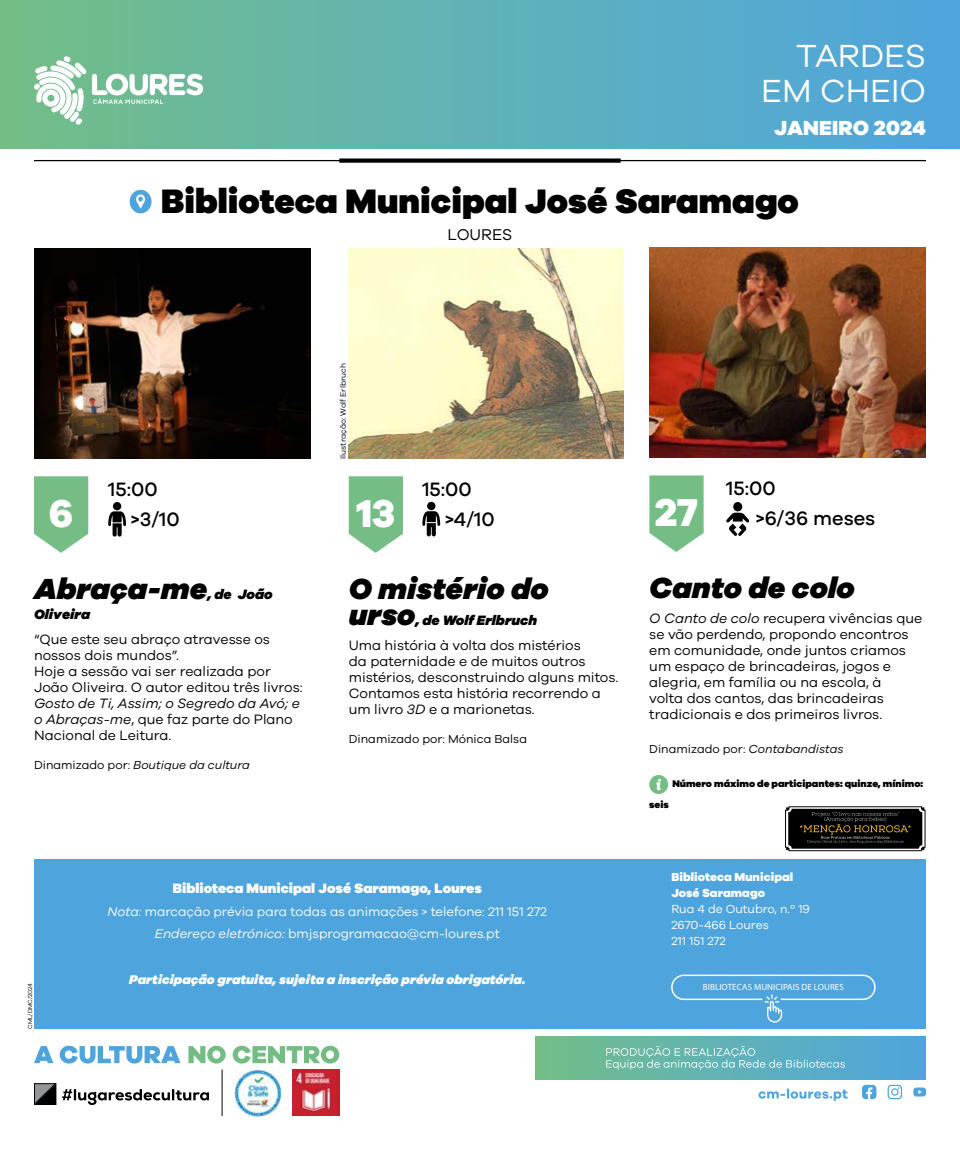
<style>
.page{position:relative;width:960px;height:1150px;background:#fff}
.page>*{position:absolute;margin:0;border:0;box-sizing:border-box;transform-origin:0 0}
.t1{font:800 40px "Galano Grotesque Alt";color:#fff}
.t2{font:900 35px "Galano Grotesque";color:#000}
.t3{font:33px/35px "Galano Grotesque";color:#fff;text-align:right}
.t4{font:italic 900 30px "Galano Grotesque";color:#000}
.t5{font:800 21px "Galano Grotesque";letter-spacing:.005em;color:#fff}
.t6{font:500 20px/30px "Galano Grotesque";color:#000}
.t7{font:16.1px "Galano Grotesque";color:#000}
.t8{font:14px/16px "Galano Grotesque";color:#000}
.t9{font:italic 14px/16px "Galano Grotesque";color:#000}
.t10{font:900 14px "Galano Grotesque";color:#fff}
.t11{font:italic 900 14px "Galano Grotesque";color:#000}
.t12{font:13px/22.5px "Galano Grotesque";color:#fff;text-align:center}
.t13{font:italic 900 13px "Galano Grotesque";color:#fff}
.t14{font:12px "Galano Grotesque";color:#000}
.t15{font:12px/16px "Galano Grotesque";color:#fff}
.t16{font:800 12px/16px "Galano Grotesque";color:#fff}
.t17{font:italic 12px "Galano Grotesque";color:#000}
.t18{font:900 10px "Galano Grotesque";color:#000}
.t19{font:9px "Myriad Pro";letter-spacing:.01em;color:#fff}
.t20{font:8px "Galano Grotesque";color:#000}
.t21{font:6px "Galano Grotesque";color:#000}
.s1{font-size:14px}
.s2{font-style:normal}
.s3{font-weight:900;font-style:italic;font-size:30px}
.s4{font-weight:900;font-style:italic}
.s5{font-style:italic}
</style>
<div class="page">
<div style="left:34px;top:859px;width:892px;height:170px;background:#4ea4dc"></div>
<hr style="left:34px;top:160px;width:892px;height:1px;background:#000">
<div style="left:339px;top:158px;width:282px;height:5px;background:#000"></div>
<svg style="left:785px;top:806px;width:140px;height:45px;background:#2b2823"></svg>
<img style="left:234px;top:1070px;width:47px;height:46px">
<div style="left:671px;top:975px;width:205px;height:25px;border:2px solid #fff;border-radius:12px"></div>
<svg style="left:765px;top:995px;width:17px;height:28px"></svg>
<hr style="left:222px;top:1070px;width:1px;height:46px;background:#000">
<svg style="left:759px;top:1089px;width:89px;height:12px"></svg>
<svg style="left:913px;top:1088px;width:13px;height:9px"></svg>
<svg style="left:888px;top:1085px;width:14px;height:14px"></svg>
<svg style="left:862px;top:1085px;width:14px;height:14px"></svg>
<svg style="left:34px;top:1083px;width:175px;height:23px"></svg>
<svg style="left:349px;top:476px;width:54px;height:77px;background:#85c695"></svg>
<svg style="left:649px;top:475px;width:55px;height:77px;background:#87c797"></svg>
<svg style="left:34px;top:476px;width:54px;height:77px;background:#86c695"></svg>
<svg style="left:108px;top:502px;width:18px;height:35px"></svg>
<svg style="left:422px;top:502px;width:18px;height:34px"></svg>
<img style="left:649px;top:248px;width:276px;height:209px">
<img style="left:34px;top:249px;width:276px;height:209px">
<img style="left:349px;top:249px;width:275px;height:210px">
<svg style="left:130px;top:190px;width:22px;height:23px"></svg>
<img style="left:293px;top:1070px;width:46px;height:46px">
<svg style="left:649px;top:775px;width:19px;height:19px"></svg>
<div style="left:733px;top:502px;width:9px;height:9px;background:#000;border-radius:50%"></div>
<svg style="left:726px;top:513px;width:23px;height:23px"></svg>
<div style="left:0;top:0;width:960px;height:149px;background:linear-gradient(to right,#73be89,#4ea5e0)"></div>
<svg style="left:34px;top:56px;width:169px;height:69px"></svg>
<div style="left:535px;top:1036px;width:391px;height:43px;background:linear-gradient(to right,#73be89,#4ea5e0)"></div>
<svg style="left:606px;top:1046px;width:239px;height:24px;background:#76bcbf"></svg>
<svg style="left:34px;top:1046px;width:146px;height:18px"></svg>
<svg style="left:188px;top:1046px;width:151px;height:18px"></svg>
<h3 class="t3" style="left:761px;top:37px;width:166px">TARDES<br>EM CHEIO</h3>
<h3 class="t5" style="left:774px;top:115px;width:153px">JANEIRO 2024</h3>
<h2 class="t2" style="left:161px;top:179px;width:639px">Biblioteca Municipal José Saramago</h2>
<p class="t7" style="left:448px;top:225px;width:66px">LOURES</p>
<p class="t20" style="left:338px;top:459px;width:97px;rotate:-90deg">Ilustração: Wolf Erlbruch</p>
<h3 class="t6" style="left:131px;top:474px;width:50px;text-indent:-23px">15:00 &gt;3/10</h3>
<h3 class="t6" style="left:422px;top:474px;width:51px">15:00</h3>
<h1 class="t1" style="left:49px;top:488px;width:26px">6</h1>
<h1 class="t1" style="left:356px;top:488px;width:40px">13</h1>
<h3 class="t6" style="left:445px;top:504px;width:51px">&gt;4/10</h3>
<h3 class="t4" style="left:34px;top:570px;width:240px">Abraça-me<span class="s1">, de João</span></h3>
<p class="t11" style="left:34px;top:606px;width:58px">Oliveira</p>
<p class="t8" style="left:34px;top:631px;width:270px">“Que este seu abraço atravesse os nossos dois mundos”.<br>Hoje a sessão vai ser realizada por<br>João Oliveira. O autor editou três livros:</p>
<p class="t9" style="left:34px;top:695px;width:268px">Gosto de Ti, Assim; o Segredo da Avó; e o Abraças-me<span class="s2">, que faz parte do Plano<br>Nacional de Leitura.</span></p>
<p class="t17" style="left:34px;top:758px;width:217px"><span class="s2">Dinamizado por:</span> Boutique da cultura</p>
<h3 class="t4" style="left:349px;top:570px;width:202px">O mistério do</h3>
<p class="t8" style="left:349px;top:608px;width:234px;line-height:24.5px"><span class="s3">urso</span><span class="s4">, de Wolf Erlbruch<br></span>Uma história à volta dos mistérios</p>
<p class="t8" style="left:349px;top:653px;width:271px">da paternidade e de muitos outros mistérios, desconstruindo alguns mitos.<br>Contamos esta história recorrendo a um livro <span class="s5">3D</span> e a marionetas.</p>
<p class="t14" style="left:349px;top:732px;width:180px">Dinamizado por: Mónica Balsa</p>
<p class="t21" style="left:27px;top:1029px;width:48px;rotate:-90deg">CML/DMC/2024</p>
<p class="t10" style="left:173px;top:879px;width:311px">Biblioteca Municipal José Saramago, Loures</p>
<p class="t12" style="left:108px;top:900px;width:441px"><span class="s5">Nota:</span> marcação prévia para todas as animações &gt; telefone: 211 151 272<br><span class="s5">Endereço eletrónico:</span> bmjsprogramacao@cm-loures.pt</p>
<p class="t13" style="left:129px;top:971px;width:398px">Participação gratuita, sujeita a inscrição prévia obrigatória.</p>
<h1 class="t1" style="left:655px;top:487px;width:45px">27</h1>
<h3 class="t6" style="left:756px;top:472px;width:121px;text-indent:-30px">15:00<br>&gt;6/36 meses</h3>
<h3 class="t4" style="left:649px;top:569px;width:207px">Canto de colo</h3>
<p class="t8" style="left:649px;top:610px;width:275px"><span class="s5">O Canto de colo</span> recupera vivências que se vão perdendo, propondo encontros em comunidade, onde juntos criamos um espaço de brincadeiras, jogos e alegria, em família ou na escola, à<br>volta dos cantos, das brincadeiras tradicionais e dos primeiros livros.</p>
<p class="t14" style="left:649px;top:742px;width:196px">Dinamizado por: <span class="s5">Contabandistas</span></p>
<p class="t18" style="left:672px;top:777px;width:252px">Número máximo de participantes: quinze, mínimo:</p>
<p class="t18" style="left:649px;top:798px;width:21px">seis</p>
<p class="t16" style="left:671px;top:869px;width:123px">Biblioteca Municipal<br>José Saramago</p>
<p class="t15" style="left:671px;top:901px;width:140px">Rua 4 de Outubro, n.º 19<br>2670-466 Loures<br>211 151 272</p>
<p class="t19" style="left:703px;top:982px;width:143px">BIBLIOTECAS MUNICIPAIS DE LOURES</p>
</div>
